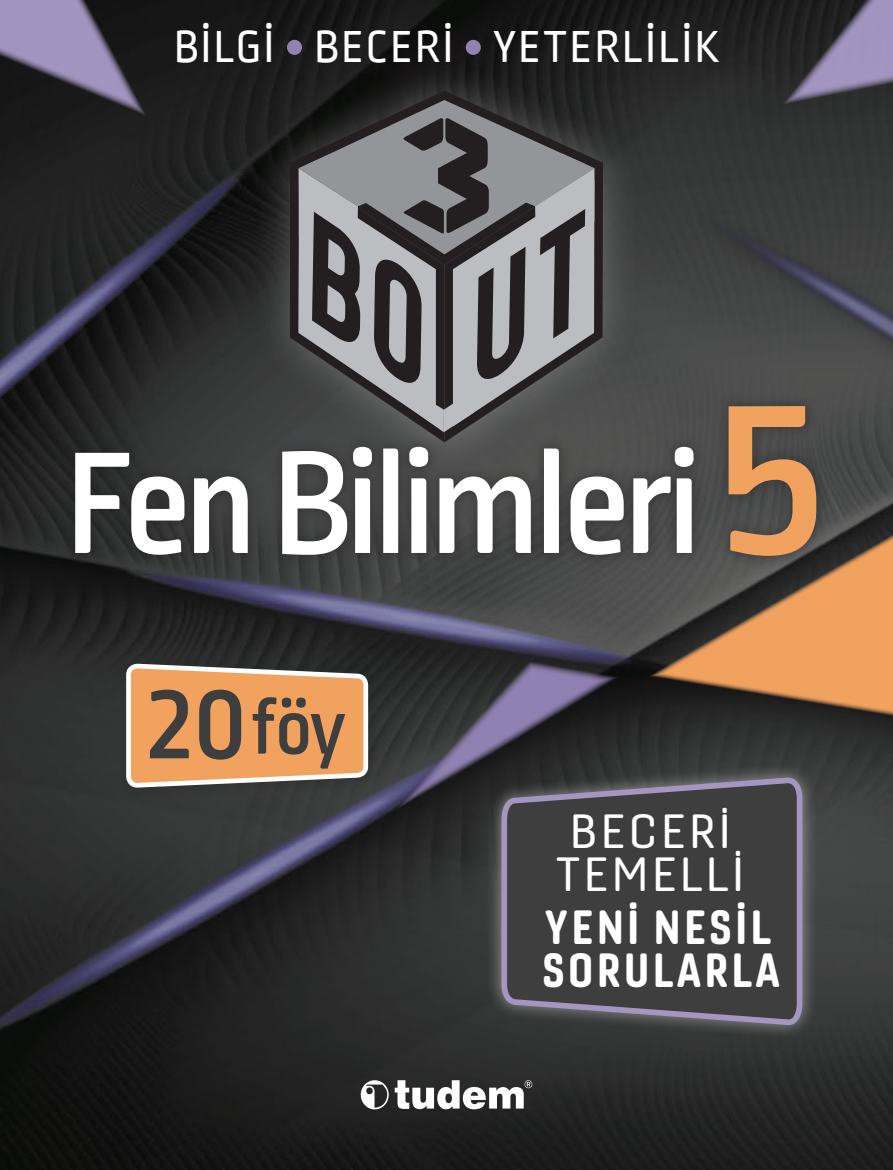
<style>
.page{position:relative;width:893px;height:1170px;background:#fff}
.page>*{position:absolute;margin:0;border:0;box-sizing:border-box;transform-origin:0 0}
.t1{font:500 152.7px "Ropa Mix PTT";letter-spacing:-.04em;color:#fff}
.t2{font:500 81.15px "Ropa Mix PTT";color:#3e3e3f}
.t3{font:47.25px "Ropa Mix PTT";letter-spacing:.04em;color:#fff}
.t4{font:46.65px/43px "Gineso Soft Con Ex B";letter-spacing:.08em;color:#fff}
.t5{font:500 expanded 46.65px/43px "Gineso Soft";letter-spacing:.08em;color:#fff}
.s1{font-size:243px;color:#f1a25f}
.s2{font-size:111.9px}
</style>
<div class="page">
<img style="left:0;top:0;width:893px;height:1169px">
<div style="left:120px;top:657px;width:260px;height:142px;background:#231f20;opacity:.32"></div>
<svg style="left:124px;top:661px;width:246px;height:124px;background:#de9f6a"></svg>
<svg style="left:644px;top:496px;width:249px;height:235px;background:#8c6747"></svg>
<img style="left:676px;top:165px;width:217px;height:265px">
<svg style="left:361px;top:1080px;width:28px;height:29px"></svg>
<svg style="left:395px;top:1080px;width:137px;height:29px"></svg>
<div style="left:61px;top:392px;width:769px;height:178px;background:#231f20;opacity:.41"></div>
<svg style="left:381px;top:656px;width:246px;height:164px;background:#3d3a46"></svg>
<div style="left:0;top:0;width:164px;height:147px;background:#231f20"></div>
<svg style="left:0;top:0;width:154px;height:124px"></svg>
<div style="left:747px;top:0;width:146px;height:136px;background:#231f20;opacity:.18"></div>
<svg style="left:774px;top:0;width:119px;height:110px;background:#575263"></svg>
<div style="left:174px;top:21px;width:566px;height:65px;background:#231f20;opacity:.59"></div>
<div style="left:287px;top:40px;width:15px;height:15px;background:#9182b4;border-radius:50%"></div>
<div style="left:466px;top:40px;width:15px;height:15px;background:#9182b4;border-radius:50%"></div>
<div style="left:485px;top:762px;width:333px;height:278px;background:#fff;opacity:.49"></div>
<svg style="left:499px;top:774px;width:306px;height:253px;background:#464549"></svg>
<div style="left:250px;top:54px;width:393px;height:424px;background:#fff;opacity:.26"></div>
<svg style="left:290px;top:265px;width:154px;height:177px;background:#414141"></svg>
<svg style="left:444px;top:265px;width:159px;height:177px;background:#494949"></svg>
<svg style="left:290px;top:91px;width:313px;height:174px;background:#2a2a2a"></svg>
<svg style="left:294px;top:117px;width:305px;height:317px;background:#848486"></svg>
<p class="t3" style="left:174px;top:22px;width:547px">BİLGİ BECERİ YETERLİLİK</p>
<h1 class="t1" style="left:65px;top:419px;width:760px">Fen Bilimleri<span class="s1">5</span></h1>
<h2 class="t2" style="left:149px;top:682px;width:198px"><span class="s2">20</span>föy</h2>
<p class="t5" style="left:557px;top:811px;width:189px">BECERİ<br>TEMELLİ</p>
<p class="t4" style="left:542px;top:906px;width:239px">YENİ NESİL<br>SORULARLA</p>
</div>
